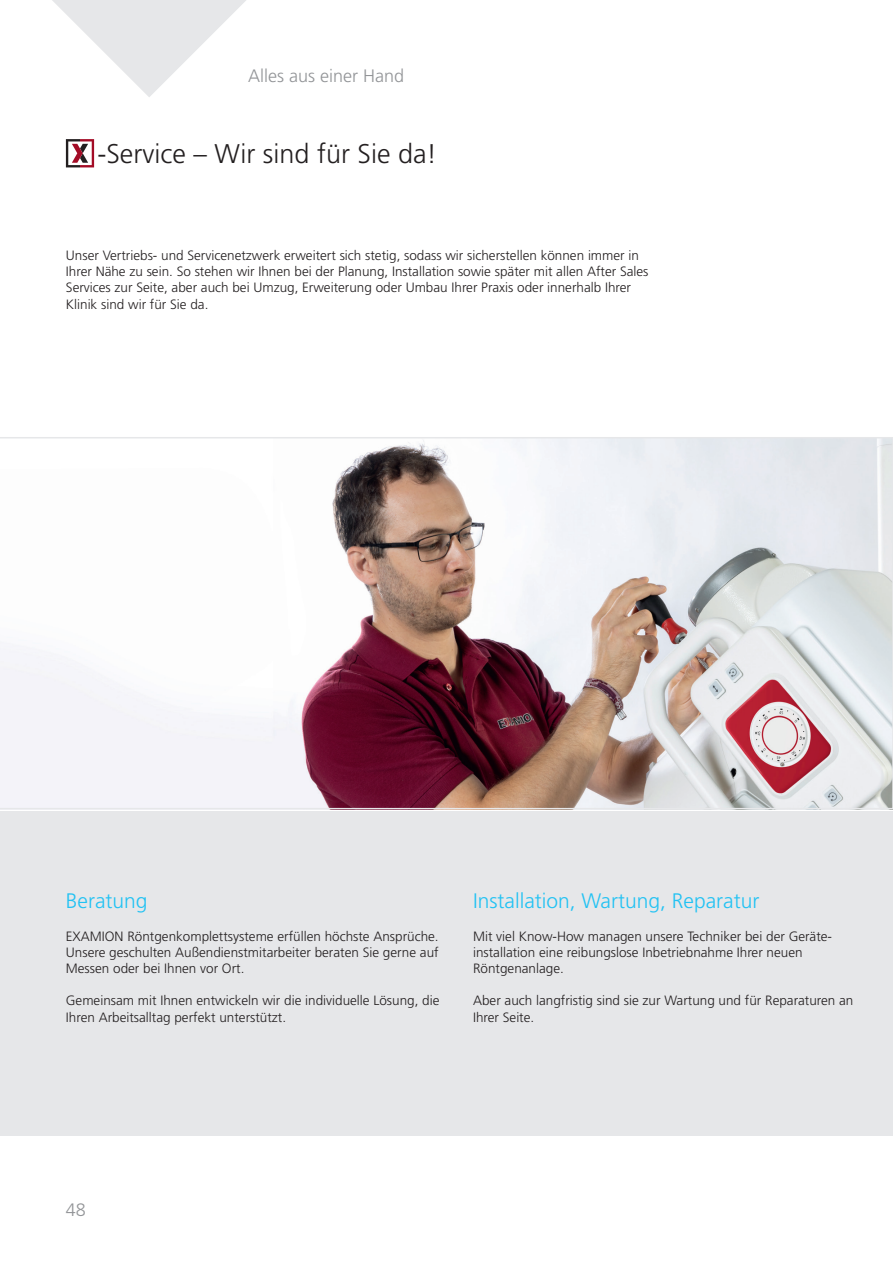
<style>
.page{position:relative;width:893px;height:1263px;background:#fff}
.page>*{position:absolute;margin:0;border:0;box-sizing:border-box;transform-origin:0 0}
.t1{font:300 27px "Frutiger LT Std";color:#231f20}
.t2{font:300 21px "Frutiger LT Std";color:#22c2f3}
.t3{font:300 18px "Frutiger LT Std";color:#939598}
.t4{font:300 13.5px/16.2px "Frutiger LT Std";color:#231f20}
</style>
<div class="page">
<svg style="left:52px;top:0;width:194px;height:97px"></svg>
<div style="left:0;top:811px;width:893px;height:324px;background:#e6e7e9"></div>
<svg style="left:0;top:437px;width:893px;height:372px"></svg>
<svg style="left:66px;top:139px;width:28px;height:28px"></svg>
<h3 class="t3" style="left:248px;top:65px;width:158px">Alles aus einer Hand</h3>
<h1 class="t1" style="left:97px;top:138px;width:341px">-Service – Wir sind für Sie da!</h1>
<p class="t4" style="left:66px;top:247px;width:584px">Unser Vertriebs- und Servicenetzwerk erweitert sich stetig, sodass wir sicherstellen können immer in Ihrer Nähe zu sein. So stehen wir Ihnen bei der Planung, Installation sowie später mit allen After Sales Services zur Seite, aber auch bei Umzug, Erweiterung oder Umbau Ihrer Praxis oder innerhalb Ihrer Klinik sind wir für Sie da.</p>
<h2 class="t2" style="left:66px;top:889px;width:83px">Beratung</h2>
<p class="t4" style="left:66px;top:928px;width:374px;text-align:justify">EXAMION Röntgenkomplettsysteme erfüllen höchste Ansprüche.<br>Unsere geschulten Außendienstmitarbeiter beraten Sie gerne auf Messen oder bei Ihnen vor Ort.</p>
<p class="t4" style="left:66px;top:993px;width:375px">Gemeinsam mit Ihnen entwickeln wir die individuelle Lösung, die<br>Ihren Arbeitsalltag perfekt unterstützt.</p>
<h2 class="t2" style="left:473px;top:889px;width:288px">Installation, Wartung, Reparatur</h2>
<p class="t4" style="left:473px;top:928px;width:358px">Mit viel Know-How managen unsere Techniker bei der Geräte-- installation eine reibungslose Inbetriebnahme Ihrer neuen<br>Röntgenanlage.</p>
<p class="t4" style="left:473px;top:993px;width:382px">Aber auch langfristig sind sie zur Wartung und für Reparaturen an<br>Ihrer Seite.</p>
<h3 class="t3" style="left:66px;top:1199px;width:22px">48</h3>
</div>
